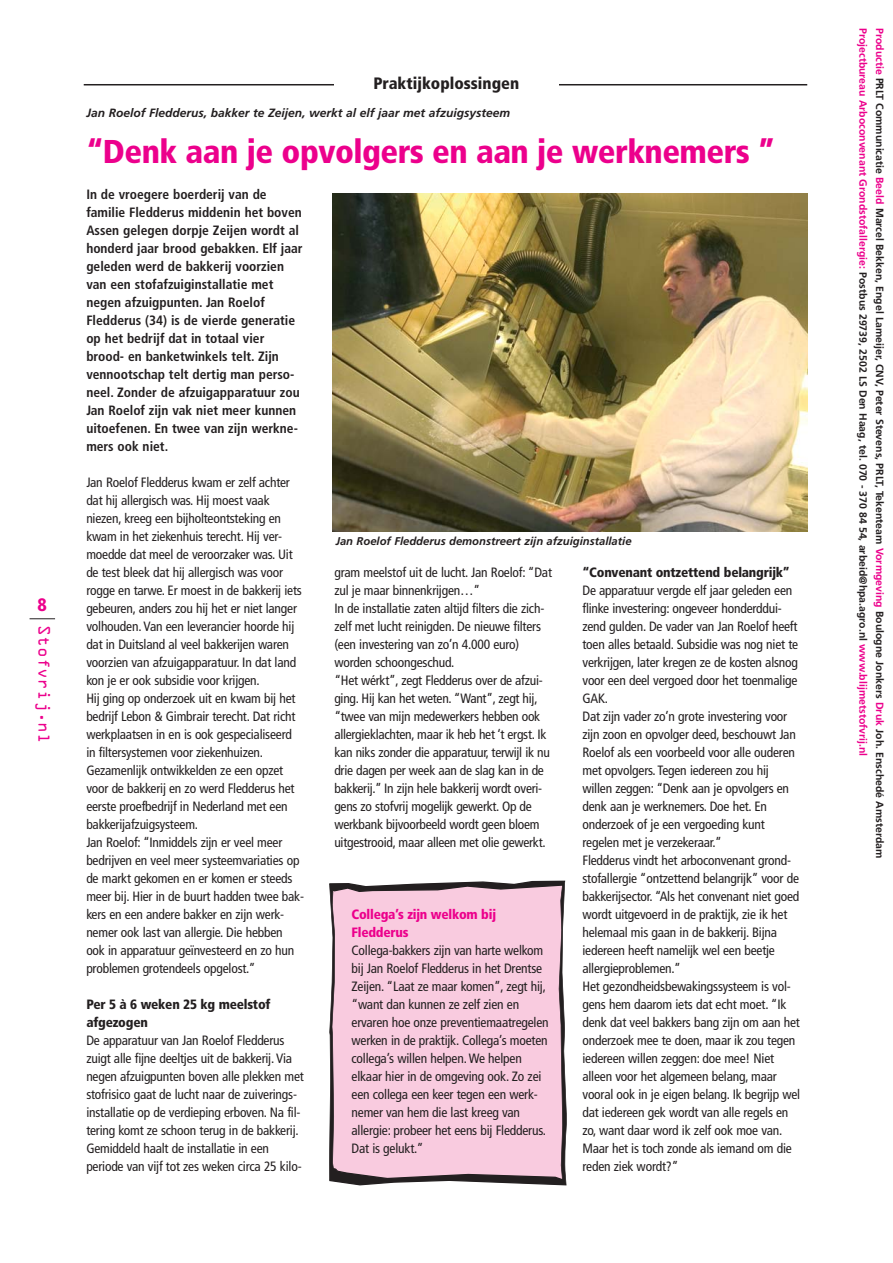
<style>
.page{position:relative;width:893px;height:1263px;background:#fff}
.page>*{position:absolute;margin:0;border:0;box-sizing:border-box;transform-origin:0 0}
.t1{font:900 condensed 33px "Frutiger";letter-spacing:-.015em;color:#ec008c}
.t2{font:900 condensed 18px "Frutiger";color:#ec008c}
.t3{font:900 condensed 16.5px "Frutiger";color:#231f20}
.t4{font:15px "OCRA";color:#ec008c}
.t5{font:condensed 13.5px/18px "Frutiger";letter-spacing:-.015em;color:#231f20}
.t6{font:700 condensed 13.5px/18px "Frutiger";color:#231f20}
.t7{font:900 condensed 13.5px/18px "Frutiger";letter-spacing:-.015em;color:#231f20}
.t8{font:900 condensed 13.5px/18px "Frutiger";letter-spacing:-.015em;color:#ec008c}
.t9{font:italic 700 12px "Frutiger";color:#231f20}
.t10{font:italic 700 11.25px "Frutiger";color:#231f20}
.t11{font:700 10.5px/16.5px "Frutiger";color:#231f20}
.s1{color:#ec008c}
</style>
<div class="page">
<svg style="left:329px;top:881px;width:238px;height:304px"></svg>
<div style="left:331px;top:884px;width:232px;height:297px;background:#f9cbdf"></div>
<svg style="left:30px;top:618px;width:25px;height:1px"></svg>
<img style="left:333px;top:194px;width:475px;height:337px">
<hr style="left:84px;top:84px;width:723px;height:1px;background:#231f20">
<div style="left:334px;top:75px;width:225px;height:22px;background:#fff"></div>
<h2 class="t2" style="left:38px;top:597px;width:11px">8</h2>
<p class="t4" style="left:49px;top:625px;width:120px;rotate:90deg">Stofvrij.nl</p>
<p class="t3" style="left:373px;top:77px;width:147px">Praktijkoplossingen</p>
<p class="t9" style="left:86px;top:108px;width:425px">Jan Roelof Fledderus, bakker te Zeijen, werkt al elf jaar met afzuigsysteem</p>
<h1 class="t1" style="left:86px;top:138px;width:691px">“Denk aan je opvolgers en aan je werknemers ”</h1>
<p class="t6" style="left:86px;top:186px;width:218px">In de vroegere boerderij van de familie Fledderus middenin het boven Assen gelegen dorpje Zeijen wordt al honderd jaar brood gebakken. Elf jaar geleden werd de bakkerij voorzien van een stofafzuiginstallatie met negen afzuigpunten. Jan Roelof Fledderus (34) is de vierde generatie op het bedrijf dat in totaal vier brood- en banketwinkels telt. Zijn vennootschap telt dertig man perso&shy;neel. Zonder de afzuigapparatuur zou Jan Roelof zijn vak niet meer kunnen uitoefenen. En twee van zijn werkne&shy;mers ook niet.</p>
<p class="t5" style="left:86px;top:474px;width:219px">Jan Roelof Fledderus kwam er zelf achter dat hij allergisch was. Hij moest vaak niezen, kreeg een bijholteontsteking en kwam in het ziekenhuis terecht. Hij ver&shy;moedde dat meel de veroorzaker was. Uit de test bleek dat hij allergisch was voor rogge en tarwe. Er moest in de bakkerij iets gebeuren, anders zou hij het er niet langer volhouden. Van een leverancier hoorde hij dat in Duitsland al veel bakkerijen waren voorzien van afzuigapparatuur. In dat land kon je er ook subsidie voor krijgen.<br>Hij ging op onderzoek uit en kwam bij het bedrijf Lebon &amp; Gimbrair terecht. Dat richt werkplaatsen in en is ook gespecialiseerd in filtersystemen voor ziekenhuizen.<br>Gezamenlijk ontwikkelden ze een opzet voor de bakkerij en zo werd Fledderus het eerste proefbedrijf in Nederland met een bakkerijafzuigsysteem.<br>Jan Roelof: “Inmiddels zijn er veel meer bedrijven en veel meer systeemvariaties op de markt gekomen en er komen er steeds meer bij. Hier in de buurt hadden twee bak&shy;kers en een andere bakker en zijn werk&shy;nemer ook last van allergie. Die hebben ook in apparatuur geïnvesteerd en zo hun problemen grotendeels opgelost.”</p>
<p class="t7" style="left:86px;top:996px;width:186px">Per 5 à 6 weken 25 kg meelstof afgezogen</p>
<p class="t5" style="left:86px;top:1032px;width:219px">De apparatuur van Jan Roelof Fledderus zuigt alle fijne deeltjes uit de bakkerij. Via negen afzuigpunten boven alle plekken met stofrisico gaat de lucht naar de zuiverings&shy;installatie op de verdieping erboven. Na fil&shy;tering komt ze schoon terug in de bakkerij.<br>Gemiddeld haalt de installatie in een periode van vijf tot zes weken circa 25 kilo-</p>
<p class="t10" style="left:336px;top:537px;width:297px">Jan Roelof Fledderus demonstreert zijn afzuiginstallatie</p>
<p class="t5" style="left:334px;top:564px;width:219px">gram meelstof uit de lucht. Jan Roelof: “Dat zul je maar binnenkrijgen…”<br>In de installatie zaten altijd filters die zich&shy;zelf met lucht reinigden. De nieuwe filters (een investering van zo’n 4.000 euro) worden schoongeschud.<br>“Het wérkt”, zegt Fledderus over de afzui&shy;ging. Hij kan het weten. “Want”, zegt hij, “twee van mijn medewerkers hebben ook allergieklachten, maar ik heb het ‘t ergst. Ik kan niks zonder die apparatuur, terwijl ik nu drie dagen per week aan de slag kan in de bakkerij.” In zijn hele bakkerij wordt overi&shy;gens zo stofvrij mogelijk gewerkt. Op de werkbank bijvoorbeeld wordt geen bloem uitgestrooid, maar alleen met olie gewerkt.</p>
<p class="t7" style="left:582px;top:564px;width:209px">“Convenant ontzettend belangrijk”</p>
<p class="t5" style="left:582px;top:582px;width:219px">De apparatuur vergde elf jaar geleden een flinke investering: ongeveer honderddui&shy;zend gulden. De vader van Jan Roelof heeft toen alles betaald. Subsidie was nog niet te verkrijgen, later kregen ze de kosten alsnog voor een deel vergoed door het toenmalige GAK.<br>Dat zijn vader zo’n grote investering voor zijn zoon en opvolger deed, beschouwt Jan Roelof als een voorbeeld voor alle ouderen met opvolgers. Tegen iedereen zou hij willen zeggen: “Denk aan je opvolgers en denk aan je werknemers. Doe het. En onderzoek of je een vergoeding kunt regelen met je verzekeraar.”<br>Fledderus vindt het arboconvenant grond&shy;stofallergie “ontzettend belangrijk” voor de bakkerijsector. “Als het convenant niet goed wordt uitgevoerd in de praktijk, zie ik het helemaal mis gaan in de bakkerij. Bijna iedereen heeft namelijk wel een beetje allergieproblemen.”<br>Het gezondheidsbewakingssysteem is vol&shy;gens hem daarom iets dat echt moet. “Ik denk dat veel bakkers bang zijn om aan het onderzoek mee te doen, maar ik zou tegen iedereen willen zeggen: doe mee! Niet alleen voor het algemeen belang, maar vooral ook in je eigen belang. Ik begrijp wel dat iedereen gek wordt van alle regels en zo, want daar word ik zelf ook moe van.<br>Maar het is toch zonde als iemand om die reden ziek wordt?”</p>
<p class="t8" style="left:352px;top:906px;width:146px">Collega’s zijn welkom bij<br>Fledderus</p>
<p class="t5" style="left:352px;top:942px;width:199px">Collega-bakkers zijn van harte welkom bij Jan Roelof Fledderus in het Drentse Zeijen. “Laat ze maar komen”, zegt hij, “want dan kunnen ze zelf zien en ervaren hoe onze preventiemaatregelen werken in de praktijk. Collega’s moeten collega’s willen helpen. We helpen elkaar hier in de omgeving ook. Zo zei een collega een keer tegen een werk&shy;nemer van hem die last kreeg van allergie: probeer het eens bij Fledderus.<br>Dat is gelukt.”</p>
<p class="t11" style="left:887px;top:28px;width:832px;rotate:90deg"><span class="s1">Productie</span> PRLT Communicatie <span class="s1">Beeld</span> Marcel Bekken, Engel Lameijer, CNV, Peter Stevens, PRLT, Tekenteam <span class="s1">Vormgeving</span> Boulogne Jonkers <span class="s1">Druk</span> Joh. Enschedé Amsterdam<br><span class="s1">Projectbureau Arboconvenant Grondstofallergie:</span> Postbus 29739, 2502 LS Den Haag, tel. 070 - 370 84 54, arbeid@hpa.agro.nl <span class="s1">www.blijmetstofvrij.nl</span></p>
</div>
